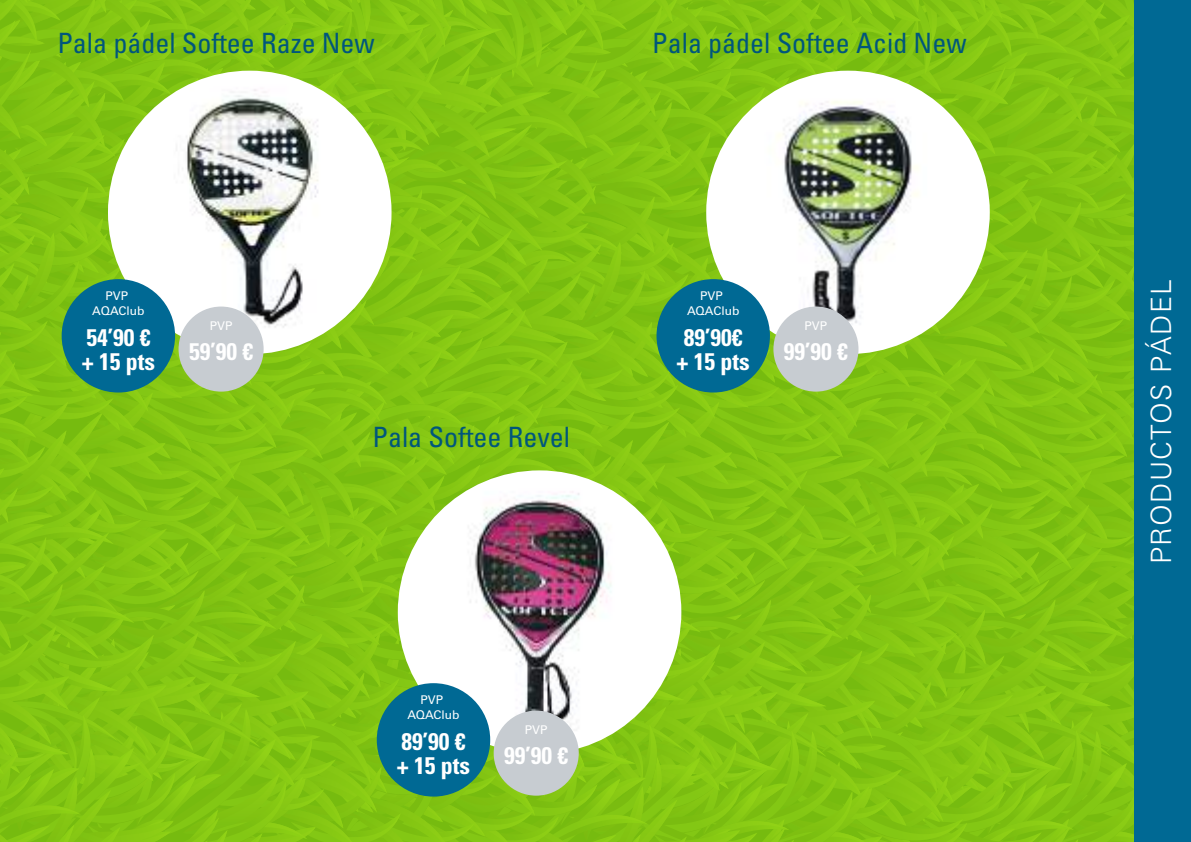
<style>
.page{position:relative;width:1191px;height:842px;background:#fff}
.page>*{position:absolute;margin:0;border:0;box-sizing:border-box;transform-origin:0 0}
.t1{font:condensed 28px "Univers";color:#00567c}
.t2{font:300 28px "Univers";letter-spacing:.05em;color:#fff}
.t3{font:700 condensed 24px/24px "Univers";color:#fff}
.t4{font:12px/14.4px "Univers";color:#fff;text-align:center}
</style>
<div class="page">
<div style="left:0;top:0;width:1191px;height:842px;background:linear-gradient(to right,#82c413,#82c413)"></div>
<div style="left:1134px;top:0;width:57px;height:842px;background:#006994"></div>
<img style="left:706px;top:71px;width:283px;height:283px;border-radius:142px">
<img style="left:108px;top:71px;width:283px;height:283px;border-radius:142px">
<div style="left:62px;top:279px;width:113px;height:113px;background:#006994;border-radius:50%"></div>
<div style="left:656px;top:279px;width:114px;height:113px;background:#006994;border-radius:50%"></div>
<img style="left:398px;top:470px;width:283px;height:284px;border-radius:142px">
<div style="left:178px;top:307px;width:86px;height:85px;background:#c7ccd1;border-radius:50%"></div>
<div style="left:773px;top:307px;width:85px;height:85px;background:#c7ccd1;border-radius:50%"></div>
<div style="left:377px;top:683px;width:113px;height:113px;background:#006994;border-radius:50%"></div>
<div style="left:493px;top:711px;width:86px;height:85px;background:#c7ccd1;border-radius:50%"></div>
<p class="t1" style="left:57px;top:26px;width:319px">Pala pádel Softee Raze New</p>
<p class="t1" style="left:652px;top:26px;width:316px">Pala pádel Softee Acid New</p>
<p class="t4" style="left:92px;top:289px;width:54px">PVP<br>AQAClub</p>
<p class="t3" style="left:82px;top:326px;width:75px">54’90 € + 15 pts</p>
<p class="t4" style="left:210px;top:319px;width:24px">PVP</p>
<p class="t3" style="left:189px;top:340px;width:65px">59’90 €</p>
<p class="t1" style="left:372px;top:419px;width:199px">Pala Softee Revel</p>
<p class="t4" style="left:687px;top:289px;width:54px">PVP<br>AQAClub</p>
<p class="t3" style="left:676px;top:326px;width:75px;text-align:center">89’90€ + 15 pts</p>
<p class="t4" style="left:804px;top:319px;width:24px">PVP</p>
<p class="t3" style="left:784px;top:340px;width:65px">99’90 €</p>
<p class="t4" style="left:407px;top:693px;width:54px">PVP<br>AQAClub</p>
<p class="t3" style="left:397px;top:730px;width:75px">89’90 € + 15 pts</p>
<p class="t4" style="left:525px;top:723px;width:24px">PVP</p>
<p class="t3" style="left:504px;top:744px;width:65px">99’90 €</p>
<p class="t2" style="left:1144px;top:564px;width:287px;rotate:-90deg">PRODUCTOS PÁDEL</p>
</div>
